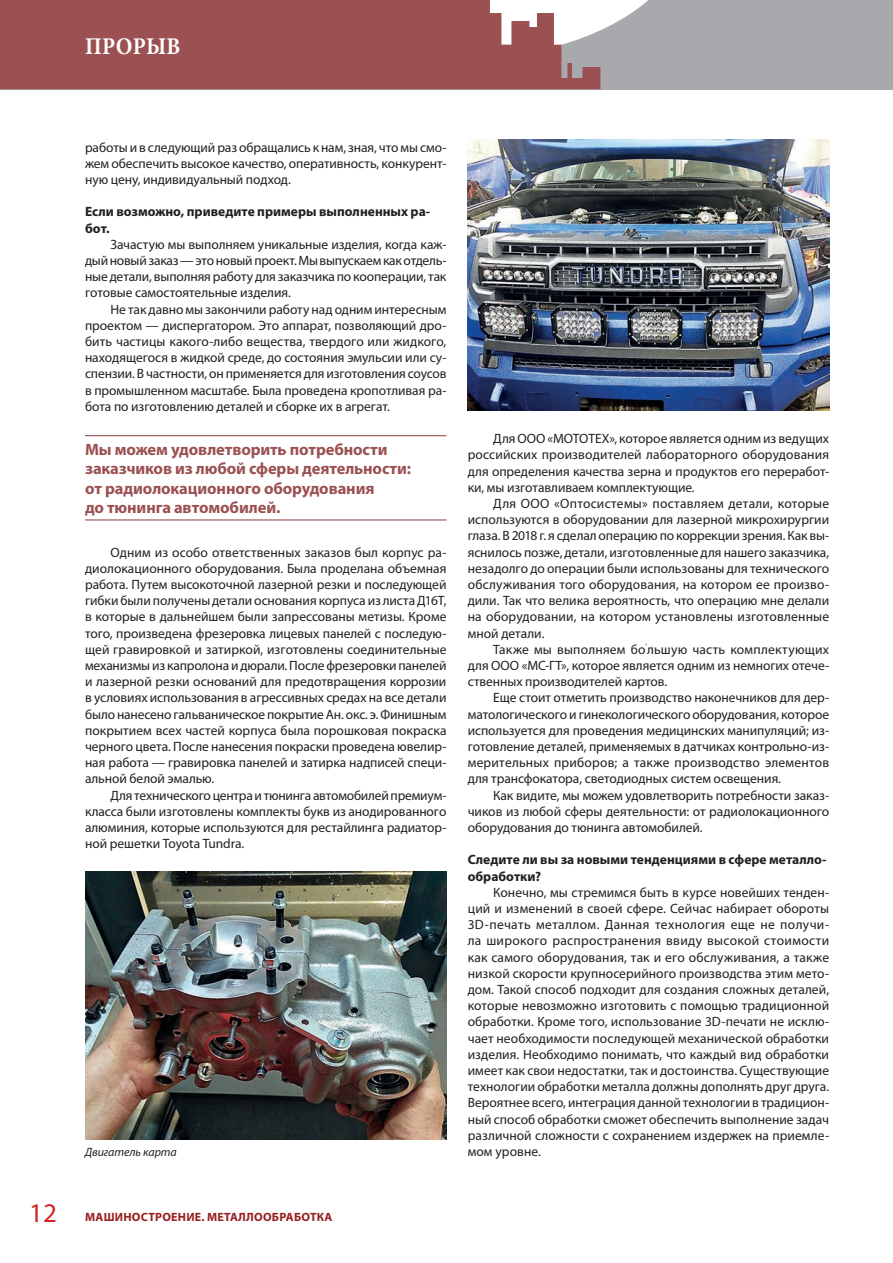
<style>
.page{position:relative;width:893px;height:1263px;background:#fff}
.page>*{position:absolute;margin:0;border:0;box-sizing:border-box;transform-origin:0 0}
.t1{font:27px "Myriad Pro";color:#d1232a}
.t2{font:700 24px "Minion Pro";letter-spacing:.01em;color:#fff;scale:.91 1}
.t3{font:700 16.5px/19.5px "Myriad Pro";letter-spacing:-.01em;color:#9b5152}
.t4{font:13.5px/16.2px "Myriad Pro";letter-spacing:-.005em;color:#231f20;text-align:justify}
.t5{font:700 13.5px/16.2px "Myriad Pro";color:#231f20}
.t6{font:700 12px "Myriad Pro";letter-spacing:.02em;color:#971f21}
.t7{font:italic 12px "Myriad Pro";letter-spacing:-.005em;color:#231f20}
</style>
<div class="page">
<div style="left:0;top:0;width:893px;height:89px;background:#a8a9ad"></div>
<svg style="left:600px;top:0;width:48px;height:31px"></svg>
<svg style="left:0;top:0;width:600px;height:89px;background:#a15d5e"></svg>
<img style="left:468px;top:140px;width:361px;height:271px">
<img style="left:85px;top:872px;width:361px;height:268px">
<hr style="left:85px;top:435px;width:361px;height:1px;background:#9b5152">
<hr style="left:85px;top:519px;width:361px;height:1px;background:#9b5152">
<h2 class="t2" style="left:85px;top:29px;width:106px">ПРОРЫВ</h2>
<p class="t4" style="left:85px;top:139px;width:363px">работы и в следующий раз обращались к нам, зная, что мы смо‑ жем обеспечить высокое качество, оперативность, конкурент‑ ную цену, индивидуальный подход.</p>
<p class="t5" style="left:85px;top:203px;width:347px">Если возможно, приведите примеры выполненных ра&shy;бот.</p>
<p class="t4" style="left:85px;top:236px;width:363px;text-indent:26px">Зачастую мы выполняем уникальные изделия, когда каж‑ дый новый заказ — это новый проект. Мы выпускаем как отдель‑ ные детали, выполняя работу для заказчика по кооперации, так готовые самостоятельные изделия.</p>
<p class="t4" style="left:85px;top:301px;width:363px;text-indent:26px">Не так давно мы закончили работу над одним интересным проектом — диспергатором. Это аппарат, позволяющий дро‑ бить частицы какого‑либо вещества, твердого или жидкого, находящегося в жидкой среде, до состояния эмульсии или су‑ спензии. В частности, он применяется для изготовления соусов в промышленном масштабе. Была проведена кропотливая ра‑ бота по изготовлению деталей и сборке их в агрегат.</p>
<p class="t3" style="left:85px;top:439px;width:327px">Мы можем удовлетворить потребности заказчиков из любой сферы деятельности: от радиолокационного оборудования<br>до тюнинга автомобилей.</p>
<p class="t4" style="left:85px;top:544px;width:363px;text-indent:26px">Одним из особо ответственных заказов был корпус ра‑ диолокационного оборудования. Была проделана объемная работа. Путем высокоточной лазерной резки и последующей гибки были получены детали основания корпуса из листа Д16Т, в которые в дальнейшем были запрессованы метизы. Кроме того, произведена фрезеровка лицевых панелей с последую‑ щей гравировкой и затиркой, изготовлены соединительные механизмы из капролона и дюрали. После фрезеровки панелей и лазерной резки оснований для предотвращения коррозии в условиях использования в агрессивных средах на все детали было нанесено гальваническое покрытие Ан. окс. э. Финишным покрытием всех частей корпуса была порошковая покраска черного цвета. После нанесения покраски проведена ювелир‑ ная работа — гравировка панелей и затирка надписей специ‑ альной белой эмалью.</p>
<p class="t4" style="left:85px;top:787px;width:363px;text-indent:26px">Для технического центра и тюнинга автомобилей премиум&shy;класса были изготовлены комплекты букв из анодированного алюминия, которые используются для рестайлинга радиатор‑ ной решетки Toyota Tundra.</p>
<p class="t7" style="left:85px;top:1144px;width:93px">Двигатель карта</p>
<h1 class="t1" style="left:29px;top:1196px;width:29px">12</h1>
<p class="t6" style="left:85px;top:1209px;width:249px">МАШИНОСТРОЕНИЕ. МЕТАЛЛООБРАБОТКА</p>
<p class="t4" style="left:468px;top:430px;width:363px;text-indent:26px">Для ООО «МОТОТЕХ», которое является одним из ведущих российских производителей лабораторного оборудования для определения качества зерна и продуктов его переработ‑ ки, мы изготавливаем комплектующие.</p>
<p class="t4" style="left:468px;top:495px;width:363px;text-indent:26px">Для ООО «Оптосистемы» поставляем детали, которые используются в оборудовании для лазерной микрохирургии глаза. В 2018 г. я сделал операцию по коррекции зрения. Как вы‑ яснилось позже, детали, изготовленные для нашего заказчика, незадолго до операции были использованы для технического обслуживания того оборудования, на котором ее произво‑ дили. Так что велика вероятность, что операцию мне делали на оборудовании, на котором установлены изготовленные мной детали.</p>
<p class="t4" style="left:468px;top:641px;width:363px;text-indent:26px">Также мы выполняем бо<sup>’</sup>льшую часть комплектующих для ООО «МС-ГТ», которое является одним из немногих отече‑ ственных производителей картов.</p>
<p class="t4" style="left:468px;top:689px;width:363px;text-indent:26px">Еще стоит отметить производство наконечников для дер‑ матологического и гинекологического оборудования, которое используется для проведения медицинских манипуляций; из‑ готовление деталей, применяемых в датчиках контрольно-из‑ мерительных приборов; а также производство элементов для трансфокатора, светодиодных систем освещения.</p>
<p class="t4" style="left:468px;top:787px;width:363px;text-indent:26px">Как видите, мы можем удовлетворить потребности заказ‑ чиков из любой сферы деятельности: от радиолокационного оборудования до тюнинга автомобилей.</p>
<p class="t5" style="left:468px;top:851px;width:360px">Следите ли вы за новыми тенденциями в сфере металло&shy;обработки?</p>
<p class="t4" style="left:468px;top:884px;width:363px;text-indent:26px">Конечно, мы стремимся быть в курсе новейших тенден‑ ций и изменений в своей сфере. Сейчас набирает обороты 3D-печать металлом. Данная технология еще не получи‑ ла широкого распространения ввиду высокой стоимости как самого оборудования, так и его обслуживания, а также низкой скорости крупносерийного производства этим мето‑ дом. Такой способ подходит для создания сложных деталей, которые невозможно изготовить с помощью традиционной обработки. Кроме того, использование 3D-печати не исклю‑ чает необходимости последующей механической обработки изделия. Необходимо понимать, что каждый вид обработки имеет как свои недостатки, так и достоинства. Существующие технологии обработки металла должны дополнять друг друга.<br>Вероятнее всего, интеграция данной технологии в традицион‑ ный способ обработки сможет обеспечить выполнение задач различной сложности с сохранением издержек на приемле‑ мом уровне.</p>
</div>
